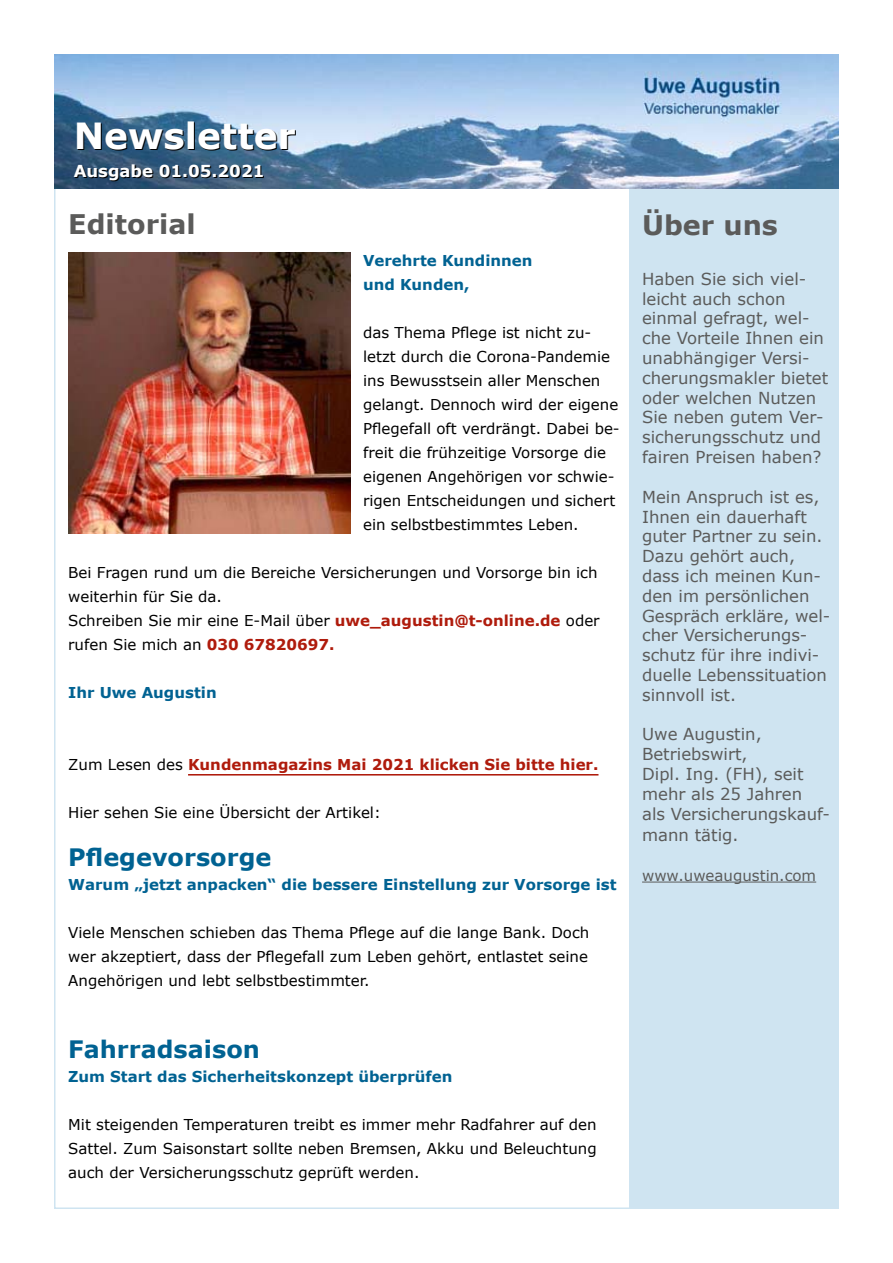
<style>
.page{position:relative;width:893px;height:1263px;background:#fff}
.page>*{position:absolute;margin:0;border:0;box-sizing:border-box;transform-origin:0 0}
.t1{font:700 36px "Verdana";color:#fff}
.t2{font:700 27px "Verdana";color:#5b5b5a}
.t3{font:700 24px "Verdana";color:#006292}
.t4{font:16.5px/19.8px "Verdana";color:#5b5b5a}
.t5{font:700 16.5px "Verdana";color:#fff}
.t6{font:15px/24px "Verdana";color:#000}
.t7{font:700 15px/24px "Verdana";color:#006292}
.t8{font:700 15px "Verdana";color:#af1b0c}
.t9{font:15px "Verdana";color:#5b5b5a}
.s1{font-weight:700;color:#af1b0c}
.s2{font-weight:400;color:#000}
</style>
<div class="page">
<hr style="left:188px;top:774px;width:410px;height:1px;background:#af1b0c">
<div style="left:629px;top:189px;width:210px;height:1020px;background:#cfe4f1"></div>
<hr style="left:642px;top:882px;width:174px;height:1px;background:#5b5b5a">
<img style="left:54px;top:54px;width:785px;height:135px">
<img style="left:68px;top:252px;width:282px;height:282px">
<h1 class="t1" style="left:74px;top:110px;width:223px">Newsletter</h1>
<p class="t5" style="left:74px;top:160px;width:192px">Ausgabe 01.05.2021</p>
<h2 class="t2" style="left:68px;top:205px;width:129px">Editorial</h2>
<p class="t7" style="left:363px;top:248px;width:171px">Verehrte Kundinnen und Kunden,</p>
<p class="t6" style="left:363px;top:321px;width:258px">das Thema Pflege ist nicht zu&shy;letzt durch die Corona-Pandemie ins Bewusstsein aller Menschen gelangt. Dennoch wird der eigene<br>Pflegefall oft verdrängt. Dabei be&shy;freit die frühzeitige Vorsorge die eigenen Angehörigen vor schwie&shy;rigen Entscheidungen und sichert ein selbstbestimmtes Leben.</p>
<p class="t6" style="left:68px;top:561px;width:533px">Bei Fragen rund um die Bereiche Versicherungen und Vorsorge bin ich weiterhin für Sie da.<br>Schreiben Sie mir eine E-Mail über <span class="s1">uwe_augustin@t-online.de</span> oder rufen Sie mich an <span class="s1">030 67820697.</span></p>
<p class="t7" style="left:68px;top:680px;width:150px">Ihr Uwe Augustin</p>
<p class="t8" style="left:68px;top:754px;width:532px"><span class="s2">Zum Lesen des</span> Kundenmagazins Mai 2021 klicken Sie bitte hier.</p>
<p class="t6" style="left:68px;top:801px;width:314px">Hier sehen Sie eine Übersicht der Artikel:</p>
<h3 class="t3" style="left:68px;top:840px;width:205px">Pflegevorsorge</h3>
<p class="t7" style="left:68px;top:872px;width:550px">Warum „jetzt anpacken“ die bessere Einstellung zur Vorsorge ist</p>
<p class="t6" style="left:68px;top:921px;width:523px;text-align:justify">Viele Menschen schieben das Thema Pflege auf die lange Bank. Doch wer akzeptiert, dass der Pflegefall zum Leben gehört, entlastet seine Angehörigen und lebt selbstbestimmter.</p>
<h3 class="t3" style="left:68px;top:1032px;width:193px">Fahrradsaison</h3>
<p class="t7" style="left:68px;top:1064px;width:386px">Zum Start das Sicherheitskonzept überprüfen</p>
<p class="t6" style="left:68px;top:1113px;width:530px;text-align:justify">Mit steigenden Temperaturen treibt es immer mehr Radfahrer auf den Sattel. Zum Saisonstart sollte neben Bremsen, Akku und Beleuchtung auch der Versicherungsschutz geprüft werden.</p>
<h2 class="t2" style="left:642px;top:206px;width:137px">Über uns</h2>
<p class="t4" style="left:642px;top:269px;width:188px">Haben Sie sich viel&shy;leicht auch schon einmal gefragt, wel&shy;che Vorteile Ihnen ein unabhängiger Versi&shy;cherungsmakler bietet oder welchen Nutzen<br>Sie neben gutem Ver&shy;sicherungsschutz und fairen Preisen haben?</p>
<p class="t4" style="left:642px;top:487px;width:190px">Mein Anspruch ist es,<br>Ihnen ein dauerhaft guter Partner zu sein.<br>Dazu gehört auch, dass ich meinen Kun&shy;den im persönlichen<br>Gespräch erkläre, wel&shy;cher Versicherungs&shy;schutz für ihre indivi&shy;duelle Lebenssituation sinnvoll ist.</p>
<p class="t4" style="left:642px;top:724px;width:189px">Uwe Augustin,<br>Betriebswirt,<br>Dipl. Ing. (FH), seit mehr als 25 Jahren<br>als Versicherungskauf-</p>
<p class="t4" style="left:642px;top:825px;width:98px">mann tätig.</p>
<p class="t9" style="left:642px;top:865px;width:176px">www.uweaugustin.com</p>
</div>
